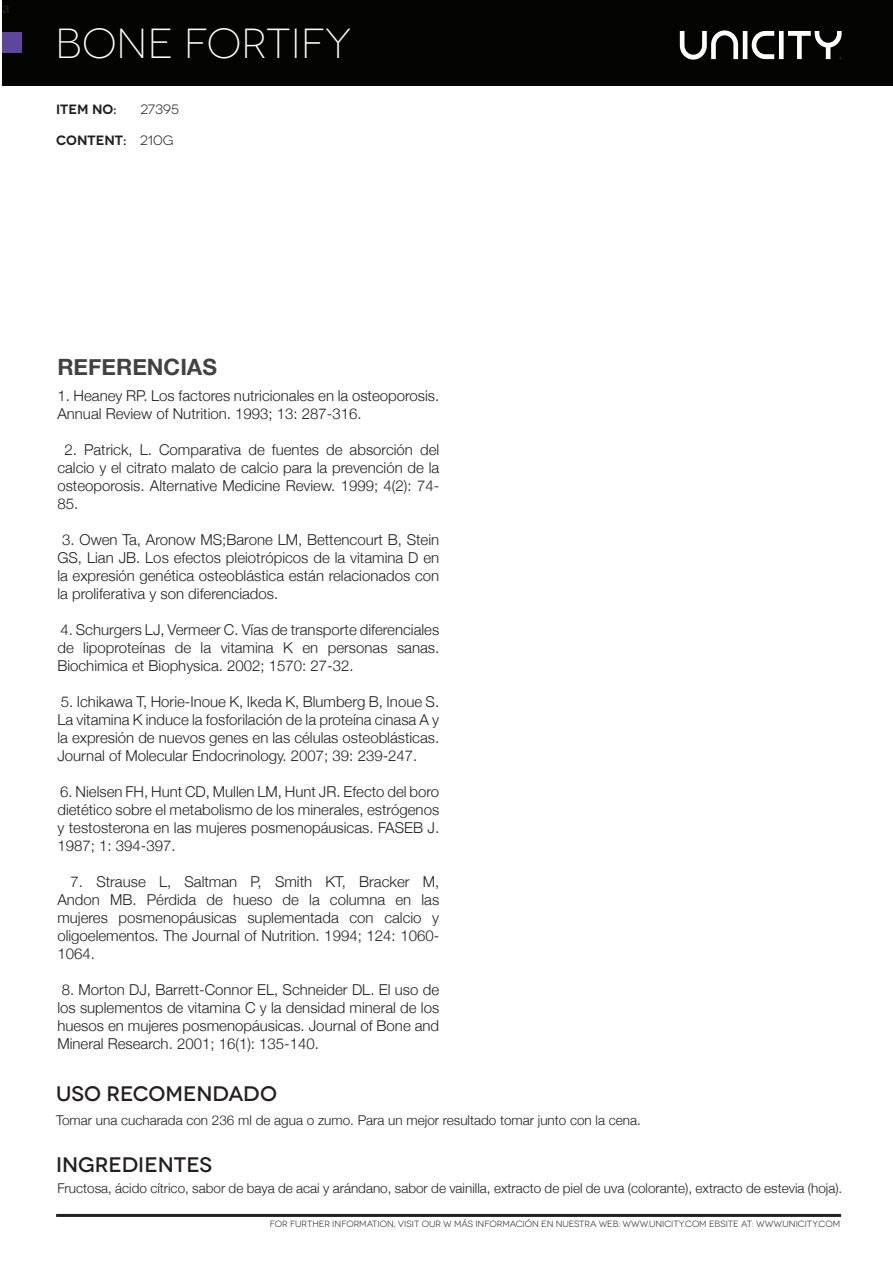
<style>
.page{position:relative;width:893px;height:1263px;background:#fff}
.page>*{position:absolute;margin:0;border:0;box-sizing:border-box;transform-origin:0 0}
.t1{font:300 42px "Novecentowide";color:#fff}
.t2{font:700 22.5px "Helvetica Neue";color:#414243}
.t3{font:500 21px "Novecentowide";color:#231f20}
.t4{font:18px "Minion Pro";color:#231f20}
.t5{font:300 15px/18px "Helvetica Neue";color:#231f20;text-align:justify}
.t6{font:300 13.5px "Helvetica Neue";color:#231f20}
.t7{font:600 13.5px "Novecentowide";color:#231f20}
.t8{font:13.5px "Novecentowide";color:#231f20}
.t9{font:9px "Novecentowide";color:#231f20}
.s1{font-weight:400}
</style>
<div class="page">
<hr style="left:56px;top:1214px;width:785px;height:3px;background:#231f20">
<div style="left:2px;top:0;width:891px;height:86px;background:#040503"></div>
<div style="left:3px;top:32px;width:19px;height:20px;background:#5d479d"></div>
<svg style="left:680px;top:30px;width:162px;height:30px"></svg>
<p class="t4" style="left:2px;top:-5px;width:9px">a</p>
<p class="t1" style="left:55px;top:19px;width:298px">BONE fortify</p>
<p class="t7" style="left:56px;top:101px;width:62px">ITEM NO:</p>
<p class="t8" style="left:140px;top:101px;width:40px">27395</p>
<p class="t7" style="left:56px;top:132px;width:119px">CONTENT: <span class="s1">210G</span></p>
<p class="t2" style="left:57px;top:349px;width:161px">REFERENCIAS</p>
<p class="t5" style="left:57px;top:385px;width:383px">1. Heaney RP. Los factores nutricionales en la osteoporosis.<br>Annual Review of Nutrition. 1993; 13: 287-316.</p>
<p class="t5" style="left:57px;top:439px;width:383px;text-indent:7px">2. Patrick, L. Comparativa de fuentes de absorción del calcio y el citrato malato de calcio para la prevención de la osteoporosis. Alternative Medicine Review. 1999; 4(2): 74- 85.</p>
<p class="t5" style="left:57px;top:529px;width:383px;text-indent:5px">3. Owen Ta, Aronow MS;Barone LM, Bettencourt B, Stein GS, Lian JB. Los efectos pleiotrópicos de la vitamina D en la expresión genética osteoblástica están relacionados con la proliferativa y son diferenciados.</p>
<p class="t5" style="left:57px;top:619px;width:383px">4. Schurgers LJ, Vermeer C. Vías de transporte diferenciales de lipoproteínas de la vitamina K en personas sanas.<br>Biochimica et Biophysica. 2002; 1570: 27-32.</p>
<p class="t5" style="left:57px;top:691px;width:383px">5. Ichikawa T, Horie-Inoue K, Ikeda K, Blumberg B, Inoue S.<br>La vitamina K induce la fosforilación de la proteína cinasa A y la expresión de nuevos genes en las células osteoblásticas.<br>Journal of Molecular Endocrinology. 2007; 39: 239-247.</p>
<p class="t5" style="left:57px;top:781px;width:383px">6. Nielsen FH, Hunt CD, Mullen LM, Hunt JR. Efecto del boro dietético sobre el metabolismo de los minerales, estrógenos y testosterona en las mujeres posmenopáusicas. FASEB J.<br>1987; 1: 394-397.</p>
<p class="t5" style="left:57px;top:871px;width:383px;text-indent:13px">7. Strause L, Saltman P, Smith KT, Bracker M, Andon MB. Pérdida de hueso de la columna en las mujeres posmenopáusicas suplementada con calcio y oligoelementos. The Journal of Nutrition. 1994; 124: 1060- 1064.</p>
<p class="t5" style="left:57px;top:979px;width:383px">8. Morton DJ, Barrett-Connor EL, Schneider DL. El uso de los suplementos de vitamina C y la densidad mineral de los huesos en mujeres posmenopáusicas. Journal of Bone and Mineral Research. 2001; 16(1): 135-140.</p>
<p class="t3" style="left:56px;top:1080px;width:222px">USO RECOMENDADO</p>
<p class="t6" style="left:56px;top:1110px;width:586px">Tomar una cucharada con 236 ml de agua o zumo. Para un mejor resultado tomar junto con la cena.</p>
<p class="t3" style="left:56px;top:1152px;width:157px">INGREDIENTES</p>
<p class="t6" style="left:57px;top:1177px;width:786px">Fructosa, ácido cítrico, sabor de baya de acai y arándano, sabor de vainilla, extracto de piel de uva (colorante), extracto de estevia (hoja).</p>
<p class="t9" style="left:270px;top:1218px;width:572px">FOR FURTHER INFORMATION, VISIT OUR W MÁS INFORMACIÓN EN NUESTRA WEB: WWW.UNICITY.COM EBSITE AT: WWW.UNICITY.COM</p>
</div>
